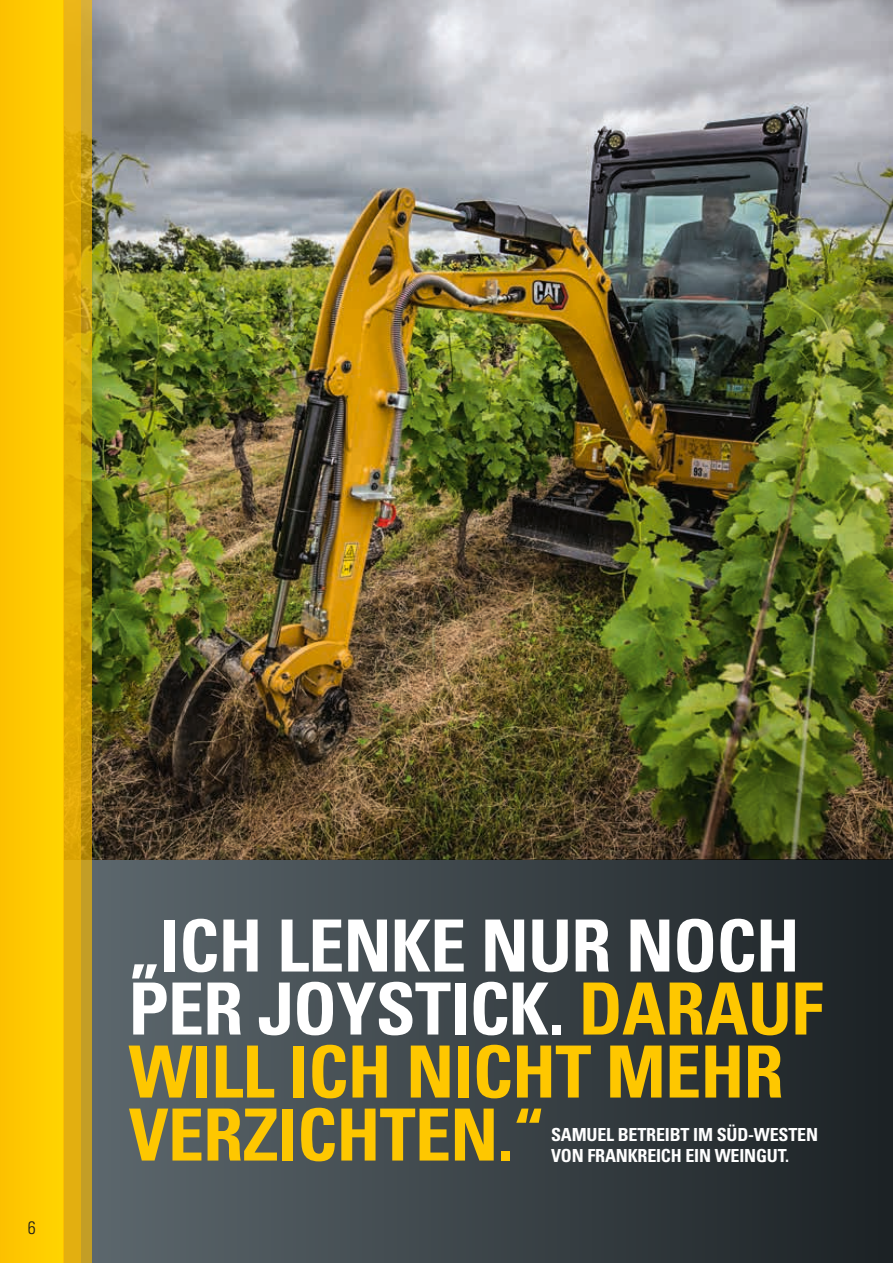
<style>
.page{position:relative;width:893px;height:1263px;background:#fff}
.page>*{position:absolute;margin:0;border:0;box-sizing:border-box;transform-origin:0 0}
.t1{font:700 condensed 72px/63px "Univers";letter-spacing:-.01em;color:#fec700}
.t2{font:700 condensed 18px/21px "Univers";letter-spacing:-.01em;color:#fff}
.t3{font:300 condensed 18px "Univers";color:#1d1d1b}
.s1{color:#fff}
</style>
<div class="page">
<img style="left:91px;top:0;width:802px;height:859px">
<div style="left:0;top:0;width:64px;height:1263px;background:#ffcb00"></div>
<svg style="left:64px;top:0;width:17px;height:1263px;fill:#e3af08"></svg>
<svg style="left:81px;top:0;width:10px;height:1263px"></svg>
<div style="left:91px;top:859px;width:802px;height:404px;background:linear-gradient(to right,#5c676d,#1b2124)"></div>
<p class="t3" style="left:28px;top:1217px;width:9px">6</p>
<p class="t1" style="left:129px;top:914px;width:696px"><span class="s1">„ICH LENKE NUR NOCH<br>PER JOYSTICK.</span> DARAUF<br>WILL ICH NICHT MEHR<br>VERZICHTEN.“</p>
<p class="t2" style="left:551px;top:1123px;width:268px">SAMUEL BETREIBT IM SÜD-WESTEN<br>VON FRANKREICH EIN WEINGUT.</p>
</div>
